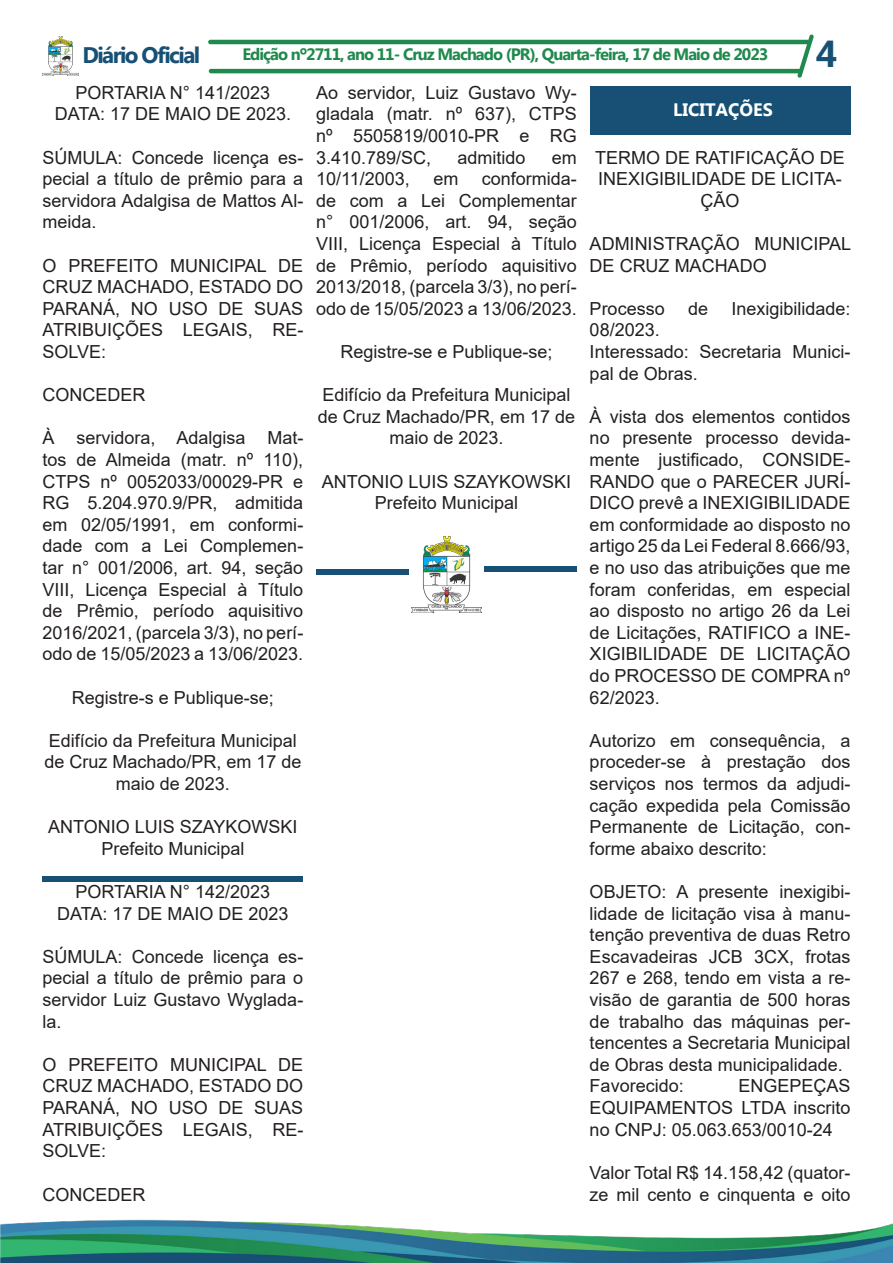
<style>
.page{position:relative;width:893px;height:1263px;background:#fff}
.page>*{position:absolute;margin:0;border:0;box-sizing:border-box;transform-origin:0 0}
.t1{font:700 37.5px "Myanmar Text";color:#175074}
.t2{font:700 22.5px "Myanmar Text";letter-spacing:-.07em;color:#175074}
.t3{font:18px/21.6px "Arial";color:#231f20;text-align:justify}
.t4{font:700 18px "Myanmar Text";color:#fff}
.t5{font:700 16.5px "Myanmar Text";letter-spacing:-.06em;color:#20894d}
</style>
<div class="page">
<hr style="left:208px;top:40px;width:602px;height:4px;background:#20894d;border-radius:2px">
<hr style="left:209px;top:69px;width:593px;height:4px;background:#20894d;border-radius:2px">
<img style="left:43px;top:37px;width:36px;height:38px">
<svg style="left:797px;top:34px;width:17px;height:44px"></svg>
<img style="left:0;top:1219px;width:893px;height:44px">
<svg style="left:43px;top:877px;width:260px;height:5px"></svg>
<svg style="left:316px;top:569px;width:93px;height:5px"></svg>
<img style="left:411px;top:536px;width:71px;height:76px">
<svg style="left:484px;top:566px;width:93px;height:5px"></svg>
<div style="left:590px;top:86px;width:260px;height:49px;background:#175074"></div>
<p class="t2" style="left:82px;top:42px;width:119px">Diário Oficial</p>
<p class="t5" style="left:242px;top:45px;width:527px">Edição nº2711, ano 11- Cruz Machado (PR), Quarta-feira, 17 de Maio de 2023</p>
<p class="t1" style="left:816px;top:32px;width:23px">4</p>
<p class="t3" style="left:76px;top:82px;width:196px">PORTARIA N° 141/2023</p>
<p class="t3" style="left:55px;top:103px;width:238px">DATA: 17 DE MAIO DE 2023.</p>
<p class="t3" style="left:43px;top:146px;width:262px">SÚMULA: Concede licença es&shy;pecial a título de prêmio para a servidora Adalgisa de Mattos Al&shy;meida.</p>
<p class="t3" style="left:43px;top:254px;width:262px">O PREFEITO MUNICIPAL DE CRUZ MACHADO, ESTADO DO PARANÁ, NO USO DE SUAS ATRIBUIÇÕES LEGAIS, RE-SOLVE:</p>
<p class="t3" style="left:43px;top:384px;width:104px">CONCEDER</p>
<p class="t3" style="left:43px;top:427px;width:262px">À servidora, Adalgisa Mat&shy;tos de Almeida (matr. nº 110), CTPS nº 0052033/00029-PR e RG 5.204.970.9/PR, admitida em 02/05/1991, em conformi&shy;dade com a Lei Complemen&shy;tar n° 001/2006, art. 94, seção VIII, Licença Especial à Título de Prêmio, período aquisitivo 2016/2021, (parcela 3/3), no perí&shy;odo de 15/05/2023 a 13/06/2023.</p>
<p class="t3" style="left:72px;top:686px;width:204px">Registre-s e Publique-se;</p>
<p class="t3" style="left:44px;top:730px;width:259px;text-align:center">Edifício da Prefeitura Municipal de Cruz Machado/PR, em 17 de maio de 2023.</p>
<p class="t3" style="left:48px;top:816px;width:251px">ANTONIO LUIS SZAYKOWSKI</p>
<p class="t3" style="left:101px;top:838px;width:145px">Prefeito Municipal</p>
<p class="t3" style="left:76px;top:881px;width:196px">PORTARIA N° 142/2023</p>
<p class="t3" style="left:57px;top:902px;width:233px">DATA: 17 DE MAIO DE 2023</p>
<p class="t3" style="left:43px;top:946px;width:262px">SÚMULA: Concede licença es&shy;pecial a título de prêmio para o servidor Luiz Gustavo Wyglada&shy;la.</p>
<p class="t3" style="left:43px;top:1054px;width:262px">O PREFEITO MUNICIPAL DE CRUZ MACHADO, ESTADO DO PARANÁ, NO USO DE SUAS ATRIBUIÇÕES LEGAIS, RE-SOLVE:</p>
<p class="t3" style="left:43px;top:1183px;width:104px">CONCEDER</p>
<p class="t3" style="left:316px;top:82px;width:262px">Ao servidor, Luiz Gustavo Wy&shy;gladala (matr. nº 637), CTPS nº 5505819/0010-PR e RG 3.410.789/SC,</p>
<p class="t4" style="left:673px;top:99px;width:101px">LICITAÇÕES</p>
<p class="t3" style="left:595px;top:146px;width:251px;text-align:center">TERMO DE RATIFICAÇÃO DE<br>INEXIGIBILIDADE DE LICITA-<br>ÇÃO</p>
<p class="t3" style="left:590px;top:233px;width:263px">ADMINISTRAÇÃO MUNICIPAL<br>DE CRUZ MACHADO</p>
<p class="t3" style="left:590px;top:298px;width:77px">Processo</p>
<p class="t3" style="left:688px;top:298px;width:22px">de</p>
<p class="t3" style="left:731px;top:298px;width:121px">Inexigibilidade:</p>
<p class="t3" style="left:590px;top:319px;width:72px">08/2023.</p>
<p class="t3" style="left:590px;top:341px;width:262px">Interessado: Secretaria Munici&shy;pal de Obras.</p>
<p class="t3" style="left:590px;top:406px;width:262px">À vista dos elementos contidos no presente processo devida&shy;mente justificado, CONSIDE-RANDO que o PARECER JURÍ-DICO prevê a INEXIGIBILIDADE em conformidade ao disposto no artigo 25 da Lei Federal 8.666/93, e no uso das atribuições que me foram conferidas, em especial ao disposto no artigo 26 da Lei de Licitações, RATIFICO a INE-XIGIBILIDADE DE LICITAÇÃO do PROCESSO DE COMPRA nº 62/2023.</p>
<p class="t3" style="left:590px;top:730px;width:262px">Autorizo em consequência, a proceder-se à prestação dos serviços nos termos da adjudi&shy;cação expedida pela Comissão Permanente de Licitação, con&shy;forme abaixo descrito:</p>
<p class="t3" style="left:590px;top:881px;width:262px">OBJETO: A presente inexigibi&shy;lidade de licitação visa à manu&shy;tenção preventiva de duas Retro Escavadeiras JCB 3CX, frotas 267 e 268, tendo em vista a re&shy;visão de garantia de 500 horas de trabalho das máquinas per&shy;tencentes a Secretaria Municipal de Obras desta municipalidade.</p>
<p class="t3" style="left:590px;top:1075px;width:96px">Favorecido:</p>
<p class="t3" style="left:457px;top:146px;width:70px">admitido</p>
<p class="t3" style="left:552px;top:146px;width:27px">em</p>
<p class="t3" style="left:316px;top:168px;width:262px;text-indent:166px">conformida&shy;de com a Lei Complementar n° 001/2006, art. 94, seção VIII, Licença Especial à Título de Prêmio, período aquisitivo 2013/2018, (parcela 3/3), no perí&shy;odo de 15/05/2023 a 13/06/2023.</p>
<p class="t3" style="left:340px;top:341px;width:214px">Registre-se e Publique-se;</p>
<p class="t3" style="left:318px;top:384px;width:259px;text-align:center">Edifício da Prefeitura Municipal de Cruz Machado/PR, em 17 de maio de 2023.</p>
<p class="t3" style="left:322px;top:470px;width:251px">ANTONIO LUIS SZAYKOWSKI</p>
<p class="t3" style="left:375px;top:492px;width:145px">Prefeito Municipal</p>
<p class="t3" style="left:316px;top:168px;width:95px">10/11/2003,</p>
<p class="t3" style="left:433px;top:168px;width:27px">em</p>
<p class="t3" style="left:590px;top:1075px;width:262px;text-indent:149px">ENGEPEÇAS EQUIPAMENTOS LTDA inscrito no CNPJ: 05.063.653/0010-24</p>
<p class="t3" style="left:590px;top:1162px;width:262px">Valor Total R$ 14.158,42 (quator&shy;ze mil cento e cinquenta e oito</p>
</div>
